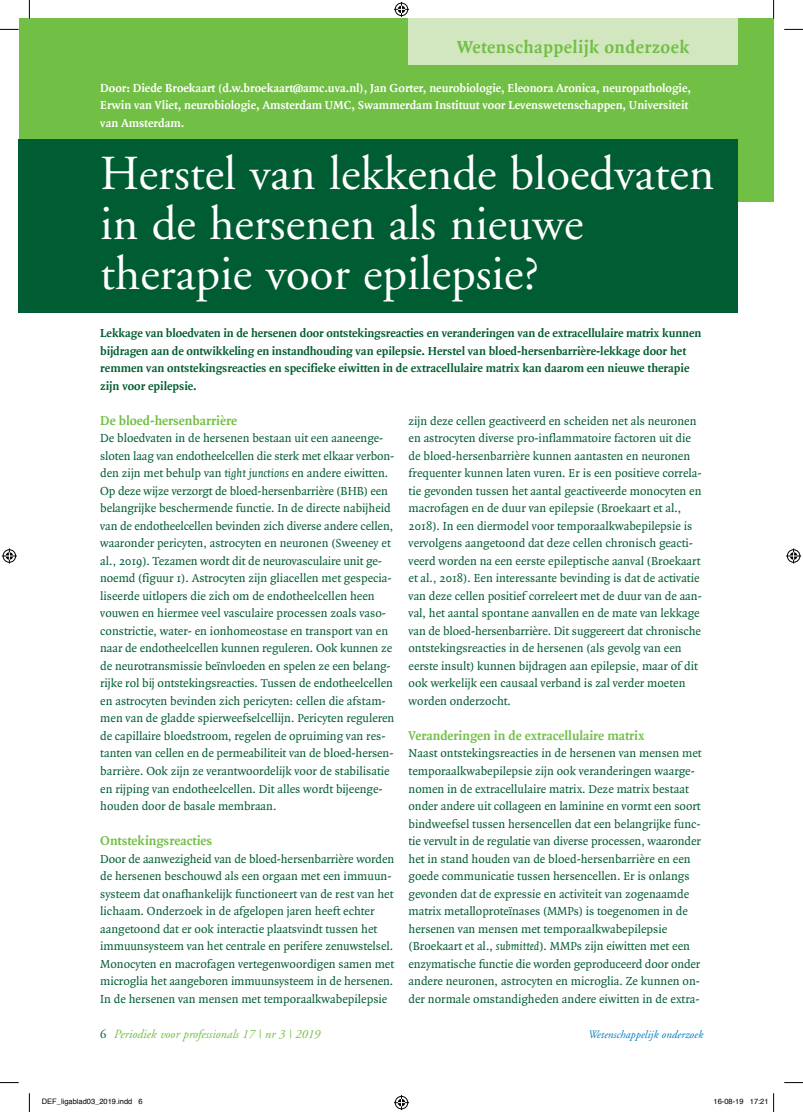
<style>
.page{position:relative;width:803px;height:1112px;background:#fff}
.page>*{position:absolute;margin:0;border:0;box-sizing:border-box;transform-origin:0 0}
.t1{font:48.75px/50px "Adobe Garamond";color:#fff}
.t2{font:700 18.75px "Quadraat";letter-spacing:.025em;color:#71bf44}
.t3{font:700 13.75px "Quadraat";color:#71bf44}
.t4{font:12.5px/17.5px "Quadraat";color:#005c32}
.t5{font:700 12.5px/17.5px "Quadraat";color:#005c32}
.t6{font:700 12.5px/17.5px "Quadraat";color:#fff}
.t7{font:italic 12.5px "Adobe Garamond";color:#71bf44}
.t8{font:italic 11.25px "Adobe Garamond";color:#007cc2}
.t9{font:7.5px "Helvetica";color:#000}
.s1{font-style:italic}
.s2{font-style:normal;color:#005c32}
</style>
<div class="page">
<div style="left:19px;top:19px;width:754px;height:183px;background:#71bf44"></div>
<div style="left:19px;top:139px;width:719px;height:174px;background:#005c32"></div>
<div style="left:409px;top:19px;width:329px;height:46px;background:#d2e7c0"></div>
<svg style="left:0;top:29px;width:19px;height:1px"></svg>
<svg style="left:784px;top:29px;width:19px;height:1px"></svg>
<svg style="left:0;top:1082px;width:19px;height:1px"></svg>
<svg style="left:784px;top:1082px;width:19px;height:1px"></svg>
<svg style="left:29px;top:0;width:1px;height:19px"></svg>
<svg style="left:29px;top:1093px;width:1px;height:18px"></svg>
<svg style="left:773px;top:0;width:1px;height:19px"></svg>
<svg style="left:394px;top:2px;width:15px;height:15px"></svg>
<svg style="left:394px;top:1095px;width:15px;height:14px"></svg>
<svg style="left:2px;top:548px;width:15px;height:15px"></svg>
<svg style="left:786px;top:548px;width:15px;height:15px"></svg>
<svg style="left:773px;top:1093px;width:1px;height:18px"></svg>
<h2 class="t2" style="left:457px;top:37px;width:234px">Wetenschappelijk onderzoek</h2>
<p class="t6" style="left:100px;top:80px;width:592px">Door: Diede Broekaart (d.w.broekaart@amc.uva.nl), Jan Gorter, neurobiologie, Eleonora Aronica, neuropathologie,<br>Erwin van Vliet, neurobiologie, Amsterdam UMC, Swammerdam Instituut voor Levenswetenschappen, Universiteit van Amsterdam.</p>
<h1 class="t1" style="left:100px;top:149px;width:616px">Herstel van lekkende bloedvaten in de hersenen als nieuwe therapie voor epilepsie?</h1>
<p class="t5" style="left:100px;top:325px;width:602px">Lekkage van bloedvaten in de hersenen door ontstekingsreacties en veranderingen van de extracellulaire matrix kunnen bijdragen aan de ontwikkeling en instandhouding van epilepsie. Herstel van bloed-hersenbarrière-lekkage door het remmen van ontstekingsreacties en specifieke eiwitten in de extracellulaire matrix kan daarom een nieuwe therapie zijn voor epilepsie.</p>
<p class="t3" style="left:100px;top:413px;width:138px">De bloed-hersenbarrière</p>
<p class="t4" style="left:100px;top:430px;width:296px">De bloedvaten in de hersenen bestaan uit een aaneenge&shy;sloten laag van endotheelcellen die sterk met elkaar verbon&shy;den zijn met behulp van <span class="s1">tight junctions</span> en andere eiwitten.<br>Op deze wijze verzorgt de bloed-hersenbarrière (BHB) een belangrijke beschermende functie. In de directe nabijheid van de endotheelcellen bevinden zich diverse andere cellen, waaronder pericyten, astrocyten en neuronen (Sweeney et al., 2019). Tezamen wordt dit de neurovasculaire unit ge&shy;noemd (figuur 1). Astrocyten zijn gliacellen met gespecia&shy;liseerde uitlopers die zich om de endotheelcellen heen vouwen en hiermee veel vasculaire processen zoals vaso&shy;constrictie, water- en ionhomeostase en transport van en naar de endotheelcellen kunnen reguleren. Ook kunnen ze de neurotransmissie beïnvloeden en spelen ze een belang&shy;rijke rol bij ontstekingsreacties. Tussen de endotheelcellen en astrocyten bevinden zich pericyten: cellen die afstam&shy;men van de gladde spierweefselcellijn. Pericyten reguleren de capillaire bloedstroom, regelen de opruiming van res&shy;tanten van cellen en de permeabiliteit van de bloed-hersen&shy;barrière. Ook zijn ze verantwoordelijk voor de stabilisatie en rijping van endotheelcellen. Dit alles wordt bijeenge&shy;houden door de basale membraan.</p>
<p class="t3" style="left:100px;top:833px;width:113px">Ontstekingsreacties</p>
<p class="t4" style="left:100px;top:850px;width:295px">Door de aanwezigheid van de bloed-hersenbarrière worden de hersenen beschouwd als een orgaan met een immuun&shy;systeem dat onafhankelijk functioneert van de rest van het lichaam. Onderzoek in de afgelopen jaren heeft echter aangetoond dat er ook interactie plaatsvindt tussen het immuunsysteem van het centrale en perifere zenuwstelsel.<br>Monocyten en macrofagen vertegenwoordigen samen met microglia het aangeboren immuunsysteem in de hersenen.<br>In de hersenen van mensen met temporaalkwabepilepsie</p>
<p class="t7" style="left:100px;top:1026px;width:221px"><span class="s2">6</span> Periodiek voor professionals 17 | nr 3 | 2019</p>
<p class="t4" style="left:409px;top:412px;width:295px">zijn deze cellen geactiveerd en scheiden net als neuronen en astrocyten diverse pro-inflammatoire factoren uit die de bloed-hersenbarrière kunnen aantasten en neuronen frequenter kunnen laten vuren. Er is een positieve correla&shy;tie gevonden tussen het aantal geactiveerde monocyten en macrofagen en de duur van epilepsie (Broekaart et al., 2018). In een diermodel voor temporaalkwabepilepsie is vervolgens aangetoond dat deze cellen chronisch geacti&shy;veerd worden na een eerste epileptische aanval (Broekaart et al., 2018). Een interessante bevinding is dat de activatie van deze cellen positief correleert met de duur van de aan&shy;val, het aantal spontane aanvallen en de mate van lekkage van de bloed-hersenbarrière. Dit suggereert dat chronische ontstekingsreacties in de hersenen (als gevolg van een eerste insult) kunnen bijdragen aan epilepsie, maar of dit ook werkelijk een causaal verband is zal verder moeten worden onderzocht.</p>
<p class="t3" style="left:409px;top:728px;width:237px">Veranderingen in de extracellulaire matrix</p>
<p class="t4" style="left:409px;top:745px;width:294px">Naast ontstekingsreacties in de hersenen van mensen met temporaalkwabepilepsie zijn ook veranderingen waarge&shy;nomen in de extracellulaire matrix. Deze matrix bestaat onder andere uit collageen en laminine en vormt een soort bindweefsel tussen hersencellen dat een belangrijke func&shy;tie vervult in de regulatie van diverse processen, waaronder het in stand houden van de bloed-hersenbarrière en een goede communicatie tussen hersencellen. Er is onlangs gevonden dat de expressie en activiteit van zogenaamde matrix metalloproteïnases (MMPs) is toegenomen in de hersenen van mensen met temporaalkwabepilepsie (Broekaart et al., <span class="s1">submitted</span>). MMPs zijn eiwitten met een enzymatische functie die worden geproduceerd door onder andere neuronen, astrocyten en microglia. Ze kunnen on&shy;der normale omstandigheden andere eiwitten in de extra-</p>
<p class="t8" style="left:588px;top:1027px;width:117px">Wetenschappelijk onderzoek</p>
<p class="t9" style="left:42px;top:1095px;width:102px">DEF_ligablad03_2019.indd 6</p>
<p class="t9" style="left:713px;top:1095px;width:57px">16-08-19 17:21</p>
</div>
